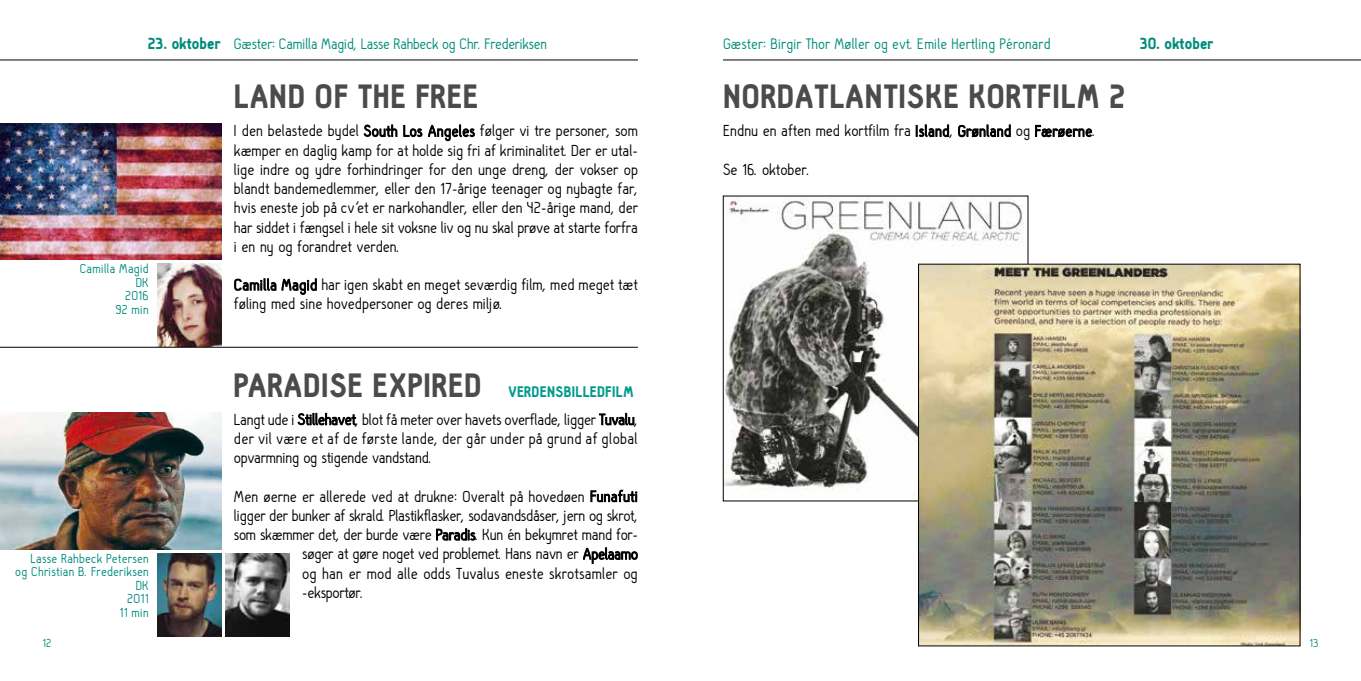
<style>
.page{position:relative;width:1361px;height:681px;background:#fff}
.page>*{position:absolute;margin:0;border:0;box-sizing:border-box;transform-origin:0 0}
.t1{font:900 33px "Hallosans";letter-spacing:.02em;color:#4b4b4d}
.t2{font:16.5px/19.2px "Hallo Sans";color:#000;text-align:justify}
.t3{font:15.75px "Hallo Sans";letter-spacing:-.01em;color:#008c7c}
.t4{font:15.75px "Hallo Sans";letter-spacing:.01em;color:#008c7c}
.t5{font:900 15.75px "Hallosans";color:#008c7c}
.t6{font:900 15px "Hallosans";letter-spacing:.02em;color:#009b8d}
.t7{font:13.5px/13.5px "Hallo Sans";letter-spacing:.02em;color:#008c7c;text-align:right}
.t8{font:12px "Hallo Sans";color:#008c7c}
.s1{font-family:"Hallosans";font-weight:900}
.s2{font-size:33px;color:#4b4b4d}
</style>
<div class="page">
<hr style="left:0;top:60px;width:638px;height:1px;background:#000">
<svg style="left:916px;top:125px;width:33px;height:12px"></svg>
<svg style="left:958px;top:125px;width:52px;height:12px"></svg>
<svg style="left:1035px;top:125px;width:56px;height:12px"></svg>
<hr style="left:723px;top:60px;width:638px;height:1px;background:#000">
<svg style="left:298px;top:413px;width:58px;height:12px"></svg>
<svg style="left:599px;top:413px;width:35px;height:12px"></svg>
<svg style="left:591px;top:489px;width:46px;height:12px"></svg>
<svg style="left:436px;top:528px;width:39px;height:12px"></svg>
<svg style="left:583px;top:547px;width:54px;height:16px"></svg>
<svg style="left:364px;top:125px;width:33px;height:12px"></svg>
<svg style="left:404px;top:125px;width:18px;height:12px"></svg>
<svg style="left:428px;top:125px;width:47px;height:16px"></svg>
<svg style="left:234px;top:278px;width:42px;height:12px"></svg>
<svg style="left:282px;top:278px;width:34px;height:16px"></svg>
<img style="left:0;top:412px;width:221px;height:137px">
<img style="left:0;top:123px;width:221px;height:136px">
<img style="left:157px;top:553px;width:64px;height:83px">
<img style="left:226px;top:553px;width:63px;height:83px">
<img style="left:157px;top:264px;width:64px;height:83px">
<hr style="left:0;top:347px;width:638px;height:1px;background:#000">
<img style="left:725px;top:198px;width:301px;height:293px">
<img style="left:920px;top:266px;width:378px;height:377px">
<div style="left:918px;top:264px;width:382px;height:381px;border:1px solid #000"></div>
<p class="t3" style="left:148px;top:36px;width:401px"><span class="s1">23. oktober</span> Gæster: Camilla Magid, Lasse Rahbeck og Chr. Frederiksen</p>
<p class="t7" style="left:80px;top:262px;width:71px">Camilla Magid<br>DK<br>2016<br>92 min</p>
<p class="t7" style="left:15px;top:551px;width:135px">Lasse Rahbeck Petersen og Christian B. Frederiksen<br>DK<br>2011<br>11 min</p>
<h1 class="t1" style="left:234px;top:79px;width:246px">LAND OF THE FREE</h1>
<p class="t2" style="left:234px;top:122px;width:405px">I den belastede bydel South Los Angeles følger vi tre personer, som kæmper en daglig kamp for at holde sig fri af kriminalitet. Der er utal&shy;lige indre og ydre forhindringer for den unge dreng, der vokser op blandt bandemedlemmer, eller den 17-årige teenager og nybagte far, hvis eneste job på cv'et er narkohandler, eller den 42-årige mand, der har siddet i fængsel i hele sit voksne liv og nu skal prøve at starte forfra i en ny og forandret verden.</p>
<p class="t2" style="left:234px;top:275px;width:405px">Camilla Magid har igen skabt en meget seværdig film, med meget tæt føling med sine hovedpersoner og deres miljø.</p>
<p class="t6" style="left:234px;top:383px;width:401px"><span class="s2">PARADISE EXPIRED</span> VERDENSBILLEDFILM</p>
<p class="t2" style="left:234px;top:410px;width:405px">Langt ude i Stillehavet, blot få meter over havets overflade, ligger Tuvalu, der vil være et af de første lande, der går under på grund af global opvarmning og stigende vandstand.</p>
<p class="t2" style="left:234px;top:487px;width:405px">Men øerne er allerede ved at drukne: Overalt på hovedøen Funafuti</p>
<p class="t2" style="left:234px;top:506px;width:405px">ligger der bunker af skrald. Plastikflasker, sodavandsdåser, jern og skrot,</p>
<p class="t2" style="left:234px;top:525px;width:405px">som skæmmer det, der burde være Paradis. Kun én bekymret mand for-</p>
<p class="t2" style="left:302px;top:544px;width:337px">søger at gøre noget ved problemet. Hans navn er Apelaamo</p>
<p class="t2" style="left:302px;top:563px;width:337px">og han er mod alle odds Tuvalus eneste skrotsamler og</p>
<p class="t2" style="left:302px;top:583px;width:63px">-eksportør.</p>
<p class="t4" style="left:723px;top:36px;width:329px">Gæster: Birgir Thor Møller og evt. Emile Hertling Péronard</p>
<h1 class="t1" style="left:723px;top:79px;width:404px">NORDATLANTISKE KORTFILM 2</h1>
<p class="t2" style="left:723px;top:122px;width:374px">Endnu en aften med kortfilm fra Island, Grønland og Færøerne.</p>
<p class="t2" style="left:723px;top:160px;width:88px">Se 16. oktober.</p>
<p class="t5" style="left:1140px;top:35px;width:76px">30. oktober</p>
<p class="t8" style="left:43px;top:636px;width:10px">12</p>
<p class="t8" style="left:1309px;top:636px;width:10px">13</p>
</div>
